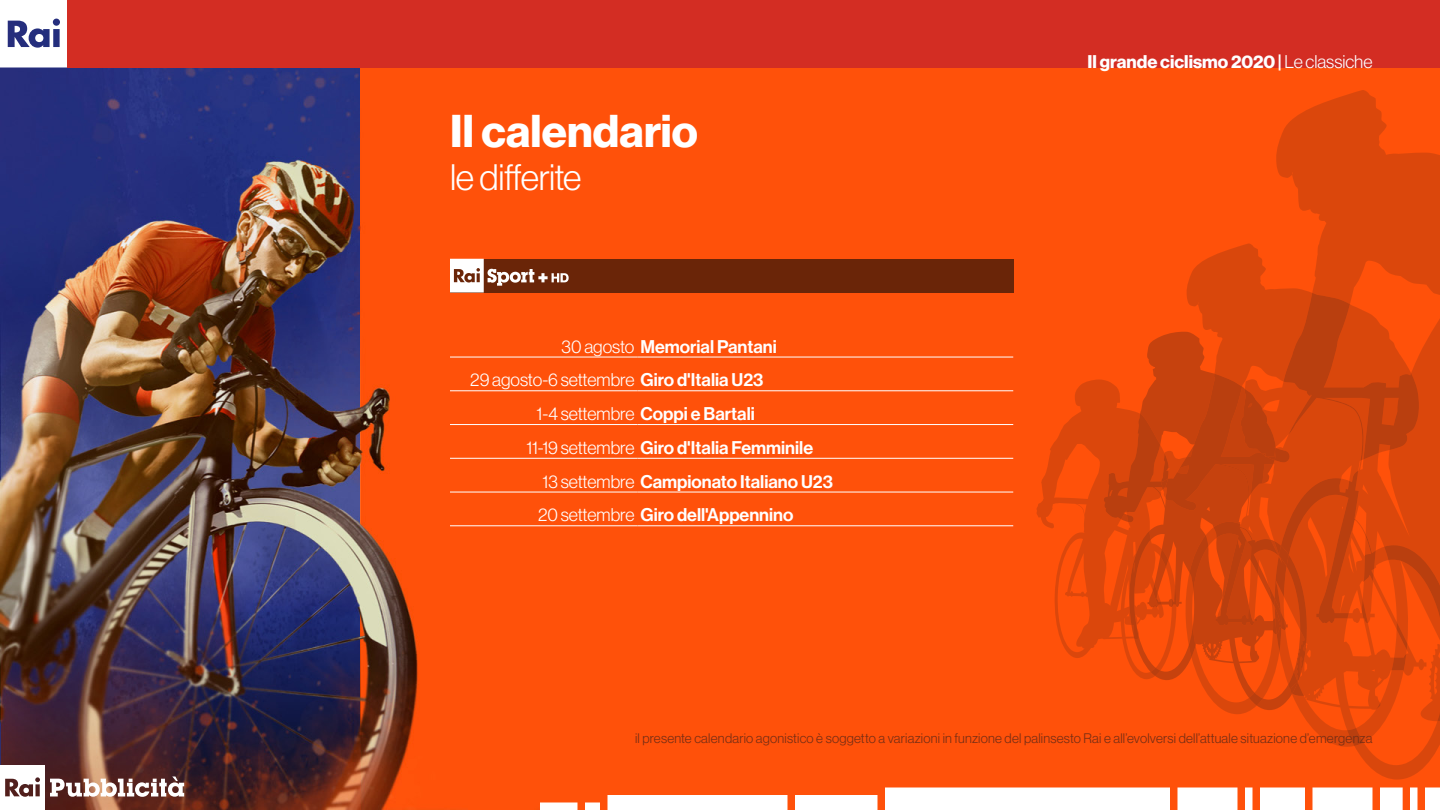
<style>
.page{position:relative;width:1440px;height:810px;background:#fff}
.page>*{position:absolute;margin:0;border:0;box-sizing:border-box;transform-origin:0 0}
.t1{font:45px "N Haas Grotesk DS Pro 75 Bd";letter-spacing:.005em;color:#fff}
.t2{font:36px "N Haas Grotesk DS Pro 45 Lt";letter-spacing:-.01em;color:#fff}
.t3{font:18px "N Haas Grotesk DS Pro 65 Md";color:#fff}
.t4{font:18px "N Haas Grotesk DS Pro 45 Lt";letter-spacing:-.005em;color:#fff}
.t5{font:18px "N Haas Grotesk DS Pro 75 Bd";color:#fff}
.t6{font:13.5px "N Haas Grotesk DS Pro 45 Lt";letter-spacing:.02em;color:#742e15}
.s1{font-family:"N Haas Grotesk DS Pro 45 Lt"}
.s2{font-family:"N Haas Grotesk DS Pro 65 Md"}
</style>
<div class="page">
<img style="left:0;top:68px;width:1440px;height:742px">
<svg style="left:0;top:765px;width:184px;height:45px"></svg>
<svg style="left:0;top:0;width:68px;height:68px"></svg>
<div style="left:68px;top:0;width:1372px;height:68px;background:#d32d23"></div>
<svg style="left:795px;top:795px;width:83px;height:15px"></svg>
<svg style="left:1177px;top:788px;width:60px;height:22px"></svg>
<svg style="left:885px;top:788px;width:285px;height:22px"></svg>
<svg style="left:585px;top:802px;width:15px;height:8px"></svg>
<svg style="left:540px;top:802px;width:38px;height:8px"></svg>
<svg style="left:608px;top:795px;width:180px;height:15px"></svg>
<hr style="left:450px;top:357px;width:188px;height:1px;background:#fff">
<hr style="left:638px;top:357px;width:375px;height:1px;background:#fff">
<hr style="left:450px;top:391px;width:188px;height:1px;background:#fff">
<hr style="left:638px;top:391px;width:375px;height:1px;background:#fff">
<hr style="left:450px;top:424px;width:188px;height:1px;background:#fff">
<hr style="left:638px;top:424px;width:375px;height:1px;background:#fff">
<hr style="left:450px;top:458px;width:188px;height:1px;background:#fff">
<hr style="left:638px;top:458px;width:375px;height:1px;background:#fff">
<hr style="left:450px;top:492px;width:188px;height:1px;background:#fff">
<hr style="left:638px;top:492px;width:375px;height:1px;background:#fff">
<hr style="left:450px;top:526px;width:188px;height:1px;background:#fff">
<hr style="left:638px;top:526px;width:375px;height:1px;background:#fff">
<div style="left:450px;top:259px;width:563px;height:33px;background:#6a2508"></div>
<svg style="left:450px;top:259px;width:119px;height:33px"></svg>
<svg style="left:1121px;top:332px;width:42px;height:378px;background:#f64e0a"></svg>
<svg style="left:1245px;top:90px;width:195px;height:720px;background:#ed5d23"></svg>
<svg style="left:1163px;top:243px;width:277px;height:537px;background:#ed4c0a"></svg>
<svg style="left:1165px;top:374px;width:110px;height:332px;background:#d1450d"></svg>
<svg style="left:1036px;top:380px;width:140px;height:299px;background:#e84a0b"></svg>
<svg style="left:1275px;top:293px;width:165px;height:453px;background:#dd480c"></svg>
<svg style="left:1240px;top:389px;width:58px;height:305px;background:#d6460c"></svg>
<h1 class="t1" style="left:450px;top:105px;width:249px">Il calendario</h1>
<h2 class="t2" style="left:450px;top:157px;width:133px">le differite</h2>
<p class="t3" style="left:562px;top:336px;width:217px"><span class="s1">30 agosto</span> Memorial Pantani</p>
<p class="t4" style="left:470px;top:370px;width:295px">29 agosto-6 settembre <span class="s2">Giro d'Italia U23</span></p>
<p class="t3" style="left:537px;top:403px;width:220px"><span class="s1">1-4 settembre</span> Coppi e Bartali</p>
<p class="t3" style="left:526px;top:437px;width:288px"><span class="s1">11-19 settembre</span> Giro d'Italia Femminile</p>
<p class="t3" style="left:543px;top:471px;width:292px"><span class="s1">13 settembre</span> Campionato Italiano U23</p>
<p class="t3" style="left:538px;top:505px;width:257px"><span class="s1">20 settembre</span> Giro dell'Appennino</p>
<p class="t5" style="left:1088px;top:51px;width:286px">Il grande ciclismo 2020 | <span class="s1">Le classiche</span></p>
<p class="t6" style="left:635px;top:730px;width:739px">il presente calendario agonistico è soggetto a variazioni in funzione del palinsesto Rai e all’evolversi dell’attuale situazione d’emergenza</p>
</div>
